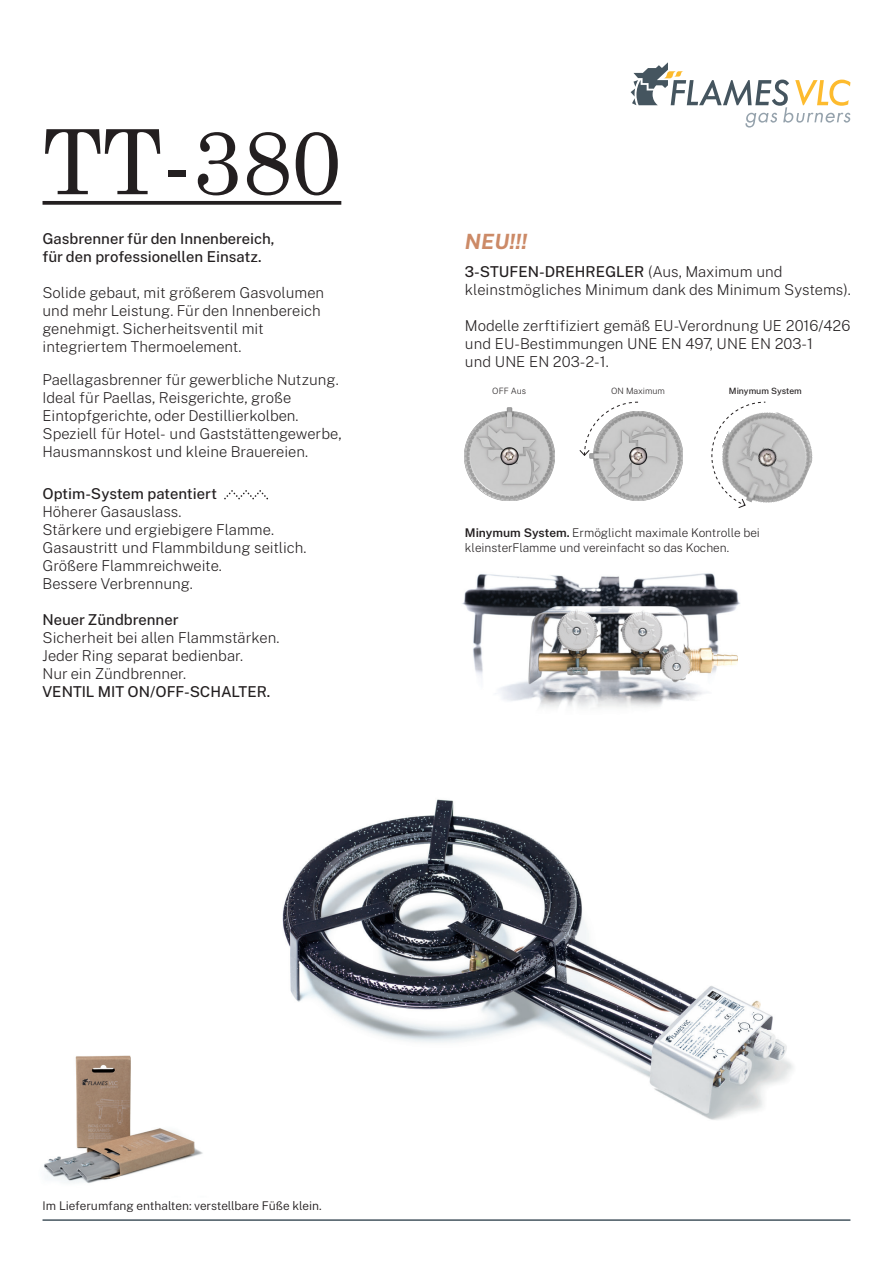
<style>
.page{position:relative;width:893px;height:1263px;background:#fff}
.page>*{position:absolute;margin:0;border:0;box-sizing:border-box;transform-origin:0 0}
.t1{font:90px "Century Schoolbook";color:#231f20}
.t2{font:italic 700 21px "Public Sans";color:#cc8a67}
.t3{font:200 15px/18px "Public Sans";color:#231f20}
.t4{font:500 15px/18px "Public Sans";color:#231f20}
.t5{font:200 12px/14.4px "Public Sans";color:#231f20}
.t6{font:300 12px "Public Sans";letter-spacing:-.005em;color:#231f20}
.t7{font:200 8.7px "Public Sans";color:#231f20}
.t8{font:500 8.7px "Public Sans";letter-spacing:-.005em;color:#231f20}
.s1{font-weight:500}
.s2{font-weight:600}
</style>
<div class="page">
<img style="left:282px;top:799px;width:511px;height:321px">
<img style="left:42px;top:1037px;width:257px;height:184px">
<svg style="left:631px;top:62px;width:219px;height:66px"></svg>
<hr style="left:43px;top:1219px;width:807px;height:2px;background:#45555f">
<svg style="left:43px;top:201px;width:298px;height:4px"></svg>
<img style="left:462px;top:500px;width:278px;height:208px">
<svg style="left:224px;top:490px;width:44px;height:9px"></svg>
<img style="left:465px;top:407px;width:89px;height:93px">
<svg style="left:579px;top:402px;width:60px;height:54px"></svg>
<img style="left:589px;top:411px;width:94px;height:89px">
<img style="left:706px;top:401px;width:107px;height:117px">
<svg style="left:711px;top:402px;width:55px;height:106px"></svg>
<p class="t1" style="left:42px;top:105px;width:300px">TT-380</p>
<p class="t4" style="left:43px;top:229px;width:234px">Gasbrenner für den Innenbereich, für den professionellen Einsatz.</p>
<p class="t3" style="left:43px;top:283px;width:283px">Solide gebaut, mit größerem Gasvolumen und mehr Leistung. Für den Innenbereich genehmigt. Sicherheitsventil mit integriertem Thermoelement.</p>
<p class="t3" style="left:43px;top:370px;width:301px">Paellagasbrenner für gewerbliche Nutzung.<br>Ideal für Paellas, Reisgerichte, große Eintopfgerichte, oder Destillierkolben.<br>Speziell für Hotel- und Gaststättengewerbe, Hausmannskost und kleine Brauereien.</p>
<p class="t4" style="left:43px;top:484px;width:176px">Optim-System patentiert</p>
<p class="t3" style="left:43px;top:502px;width:140px">Höherer Gasauslass.</p>
<p class="t3" style="left:43px;top:520px;width:233px">Stärkere und ergiebigere Flamme.</p>
<p class="t3" style="left:43px;top:538px;width:266px">Gasaustritt und Flammbildung seitlich.</p>
<p class="t3" style="left:43px;top:556px;width:181px">Größere Flammreichweite.</p>
<p class="t3" style="left:43px;top:574px;width:152px">Bessere Verbrennung.</p>
<p class="t4" style="left:43px;top:610px;width:137px">Neuer Zündbrenner</p>
<p class="t3" style="left:43px;top:628px;width:238px">Sicherheit bei allen Flammstärken.</p>
<p class="t3" style="left:43px;top:646px;width:202px">Jeder Ring separat bedienbar.</p>
<p class="t3" style="left:43px;top:664px;width:145px">Nur ein Zündbrenner.</p>
<p class="t4" style="left:43px;top:682px;width:229px">VENTIL MIT ON/OFF-SCHALTER.</p>
<p class="t2" style="left:465px;top:225px;width:64px">NEU!!!</p>
<p class="t3" style="left:465px;top:261px;width:387px"><span class="s1">3-STUFEN-DREHREGLER</span> (Aus, Maximum und kleinstmögliches Minimum dank des Minimum Systems).</p>
<p class="t3" style="left:465px;top:315px;width:387px">Modelle zerftifiziert gemäß EU-Verordnung UE 2016/426</p>
<p class="t3" style="left:465px;top:333px;width:350px">und EU-Bestimmungen UNE EN 497, UNE EN 203-1</p>
<p class="t3" style="left:465px;top:351px;width:145px">und UNE EN 203-2-1.</p>
<p class="t7" style="left:611px;top:384px;width:55px">ON Maximum</p>
<p class="t8" style="left:729px;top:384px;width:74px">Minymum System</p>
<p class="t7" style="left:492px;top:384px;width:35px">OFF Aus</p>
<p class="t5" style="left:465px;top:525px;width:297px"><span class="s2">Minymum System.</span> Ermöglicht maximale Kontrolle bei kleinsterFlamme und vereinfacht so das Kochen.</p>
<p class="t6" style="left:43px;top:1196px;width:281px">Im Lieferumfang enthalten: verstellbare Füße klein.</p>
</div>
